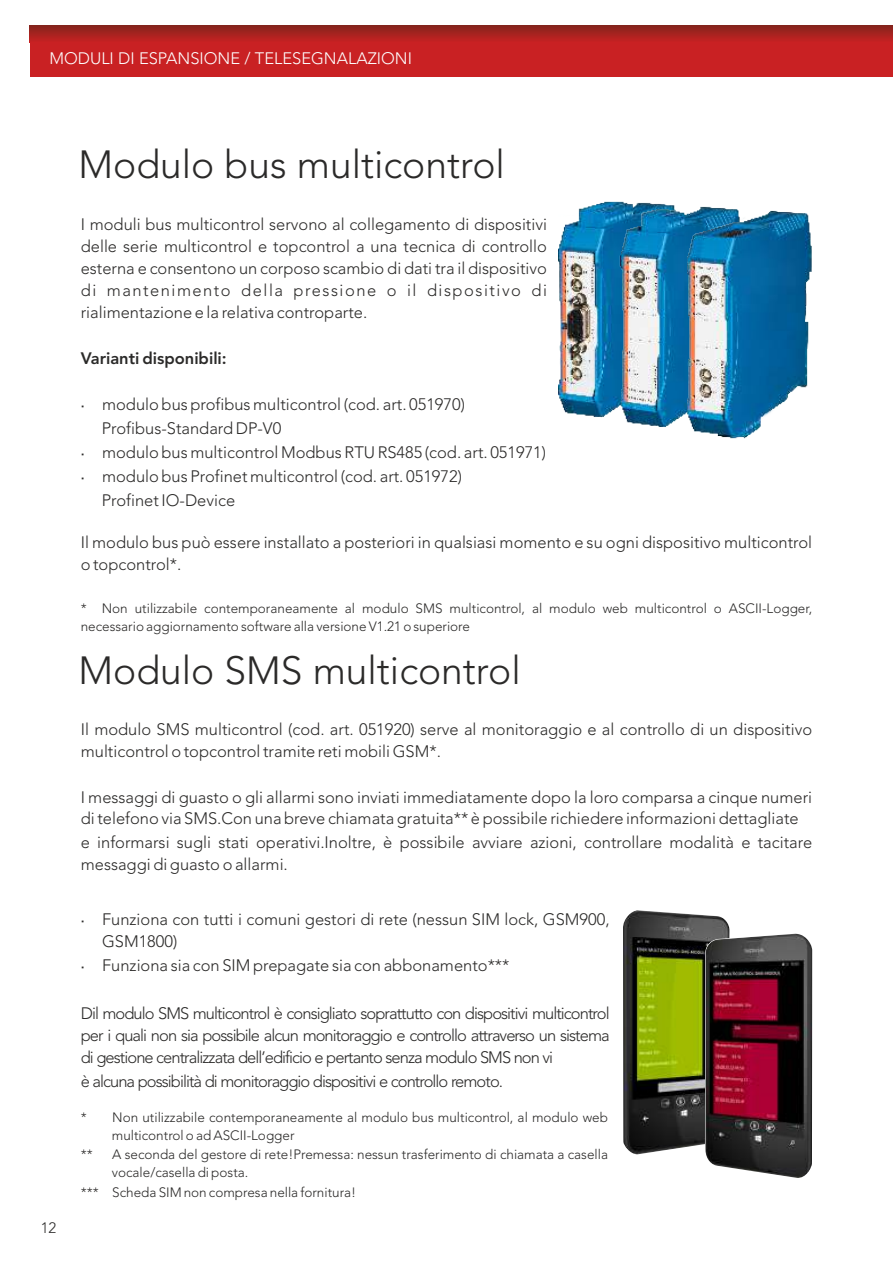
<style>
.page{position:relative;width:893px;height:1263px;background:#fff}
.page>*{position:absolute;margin:0;border:0;box-sizing:border-box;transform-origin:0 0}
.t1{font:300 39px "Avenir";color:#2b2a29}
.t2{font:300 16.5px/21.9px "Avenir";color:#2b2a29}
.t3{font:300 16.5px "Avenir";letter-spacing:-.055em;color:#2b2a29}
.t4{font:300 16.5px "Avenir";color:#fefefe}
.t5{font:800 16.5px "Avenir";color:#2b2a29}
.t6{font:300 15px "Avenir";color:#2b2a29}
.t7{font:300 13.5px/17.9px "Avenir";color:#2b2a29}
</style>
<div class="page">
<svg style="left:30px;top:26px;width:863px;height:51px;fill:#c92123"></svg>
<img style="left:623px;top:910px;width:82px;height:244px">
<svg style="left:705px;top:25px;width:76px;height:907px"></svg>
<img style="left:705px;top:932px;width:107px;height:246px">
<img style="left:559px;top:201px;width:53px;height:217px">
<img style="left:612px;top:201px;width:138px;height:226px">
<img style="left:678px;top:204px;width:134px;height:240px">
<p class="t4" style="left:49px;top:47px;width:364px">MODULI DI ESPANSIONE / TELESEGNALAZIONI</p>
<h1 class="t1" style="left:78px;top:139px;width:428px">Modulo bus multicontrol</h1>
<p class="t2" style="left:81px;top:214px;width:468px;text-align:justify">I moduli bus multicontrol servono al collegamento di dispositivi delle serie multicontrol e topcontrol a una tecnica di controllo esterna e consentono un corposo scambio di dati tra il dispositivo di mantenimento della pressione o il dispositivo di rialimentazione e la relativa controparte.</p>
<p class="t5" style="left:81px;top:347px;width:148px">Varianti disponibili:</p>
<p class="t2" style="left:102px;top:393px;width:364px">modulo bus profibus multicontrol (cod. art. 051970)</p>
<p class="t2" style="left:102px;top:416px;width:446px;line-height:24px">Profibus-Standard DP-V0<br>modulo bus multicontrol Modbus RTU RS485 (cod. art. 051971)</p>
<p class="t2" style="left:102px;top:465px;width:361px">modulo bus Profinet multicontrol (cod. art. 051972)</p>
<p class="t2" style="left:102px;top:489px;width:135px">Profinet IO-Device</p>
<p class="t2" style="left:81px;top:531px;width:733px">Il modulo bus può essere installato a posteriori in qualsiasi momento e su ogni dispositivo multicontrol o topcontrol*.</p>
<p class="t7" style="left:81px;top:599px;width:733px">* Non utilizzabile contemporaneamente al modulo SMS multicontrol, al modulo web multicontrol o ASCII-Logger, necessario aggiornamento software alla versione V1.21 o superiore</p>
<h1 class="t1" style="left:78px;top:644px;width:444px">Modulo SMS multicontrol</h1>
<p class="t2" style="left:81px;top:719px;width:733px">Il modulo SMS multicontrol (cod. art. 051920) serve al monitoraggio e al controllo di un dispositivo multicontrol o topcontrol tramite reti mobili GSM*.</p>
<p class="t2" style="left:81px;top:786px;width:733px">I messaggi di guasto o gli allarmi sono inviati immediatamente dopo la loro comparsa a cinque numeri di telefono via SMS.Con una breve chiamata gratuita** è possibile richiedere informazioni dettagliate</p>
<p class="t2" style="left:81px;top:832px;width:733px">e informarsi sugli stati operativi.Inoltre, è possibile avviare azioni, controllare modalità e tacitare messaggi di guasto o allarmi.</p>
<p class="t2" style="left:102px;top:909px;width:509px">Funziona con tutti i comuni gestori di rete (nessun SIM lock, GSM900,<br>GSM1800)</p>
<p class="t2" style="left:102px;top:955px;width:409px">Funziona sia con SIM prepagate sia con abbonamento***</p>
<p class="t2" style="left:81px;top:1003px;width:530px;text-align:justify">Dil modulo SMS multicontrol è consigliato soprattutto con dispositivi multicontrol per i quali non sia possibile alcun monitoraggio e controllo attraverso un sistema di gestione centralizzata dell’edificio e pertanto senza modulo SMS non vi</p>
<p class="t3" style="left:81px;top:1071px;width:424px">è alcuna possibilità di monitoraggio dispositivi e controllo remoto.</p>
<p class="t7" style="left:112px;top:1108px;width:498px;text-indent:-31px">* Non utilizzabile contemporaneamente al modulo bus multicontrol, al modulo web multicontrol o ad ASCII-Logger</p>
<p class="t7" style="left:81px;top:1146px;width:13px">**</p>
<p class="t7" style="left:112px;top:1146px;width:498px">A seconda del gestore di rete!Premessa: nessun trasferimento di chiamata a casella vocale/casella di posta.</p>
<p class="t6" style="left:41px;top:1218px;width:17px">12</p>
<p class="t7" style="left:81px;top:1183px;width:277px">*** Scheda SIM non compresa nella fornitura!</p>
</div>
